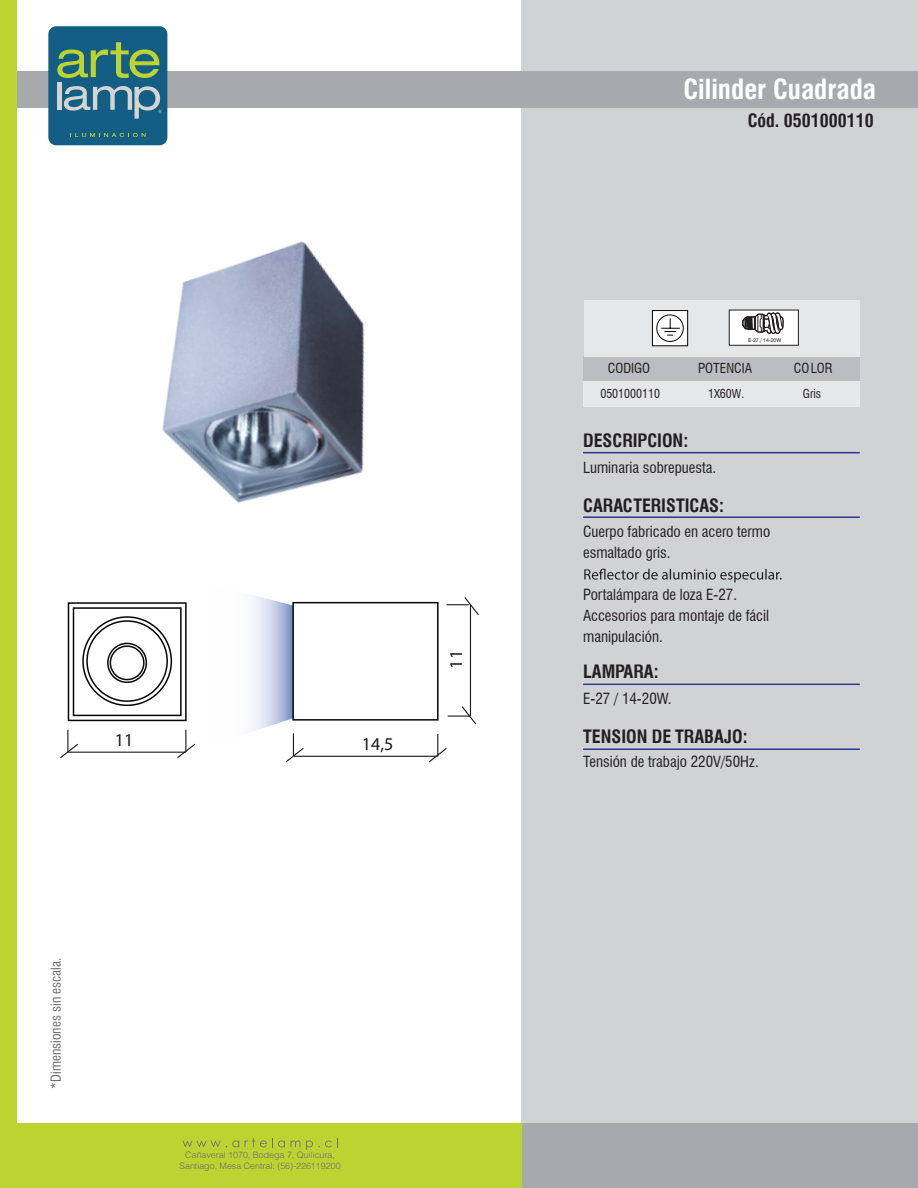
<style>
.page{position:relative;width:918px;height:1188px;background:#fff}
.page>*{position:absolute;margin:0;border:0;box-sizing:border-box;transform-origin:0 0}
.t1{font:700 condensed 27px "Swiss 721 BT";color:#fff}
.t2{font:700 condensed 18px "Swiss 721 BT";color:#231f20}
.t3{font:18px "Myriad Pro";color:#1b1b19}
.t4{font:condensed 15px/21px "Swiss 721 BT";color:#231f20}
.t5{font:condensed 13.5px "Swiss 721 BT";color:#6c6d70}
.t6{font:condensed 13.5px "Swiss 721 BT";color:#231f20}
.t7{font:condensed 12px "Swiss 721 BT";color:#231f20}
.t8{font:300 8.85px/10.6px "Helvetica";color:#6c6d70;text-align:center}
.t9{font:5.25px "Swiss 721 BT";color:#231f20}
</style>
<div class="page">
<div style="left:522px;top:0;width:396px;height:1126px;background:#d1d2d4"></div>
<div style="left:16px;top:71px;width:902px;height:36px;background:#a8a9ad"></div>
<div style="left:522px;top:1124px;width:396px;height:64px;background:#a8a9ad"></div>
<div style="left:0;top:1124px;width:522px;height:64px;background:#bbd431"></div>
<div style="left:0;top:0;width:16px;height:1188px;background:#bbd431"></div>
<div style="left:48px;top:26px;width:119px;height:119px;background:#145e86;border-radius:8px"></div>
<svg style="left:57px;top:42px;width:102px;height:36px"></svg>
<div style="left:57px;top:83px;width:5px;height:27px;background:#d4d5d1"></div>
<svg style="left:70px;top:133px;width:76px;height:4px"></svg>
<svg style="left:64px;top:86px;width:98px;height:33px"></svg>
<svg style="left:182px;top:1140px;width:57px;height:7px"></svg>
<svg style="left:245px;top:1138px;width:40px;height:9px"></svg>
<svg style="left:291px;top:1140px;width:9px;height:7px"></svg>
<svg style="left:306px;top:1138px;width:32px;height:12px"></svg>
<svg style="left:584px;top:569px;width:198px;height:13px"></svg>
<div style="left:583px;top:356px;width:277px;height:25px;background:#bcbdc0"></div>
<div style="left:583px;top:381px;width:277px;height:26px;background:#e6e7e9"></div>
<hr style="left:583px;top:516px;width:277px;height:2px;background:#283890">
<hr style="left:583px;top:684px;width:277px;height:1px;background:#283890">
<hr style="left:583px;top:452px;width:277px;height:1px;background:#283890">
<hr style="left:583px;top:748px;width:277px;height:2px;background:#283890">
<div style="left:584px;top:300px;width:276px;height:57px;background:#e6e7e9"></div>
<img style="left:162px;top:241px;width:203px;height:262px">
<svg style="left:68px;top:602px;width:119px;height:119px"></svg>
<div style="left:73px;top:607px;width:109px;height:109px;background:#fff;border:2px solid #050504"></div>
<svg style="left:83px;top:617px;width:88px;height:88px"></svg>
<div style="left:82px;top:616px;width:90px;height:90px;border:2px solid #050504;border-radius:50%"></div>
<div style="left:87px;top:621px;width:80px;height:80px;background:#fff;border-radius:50%"></div>
<div style="left:86px;top:620px;width:82px;height:82px;border:2px solid #050504;border-radius:50%"></div>
<svg style="left:108px;top:643px;width:38px;height:39px"></svg>
<div style="left:107px;top:643px;width:40px;height:40px;border:2px solid #050504;border-radius:50%"></div>
<div style="left:110px;top:646px;width:34px;height:34px;background:#fff;border-radius:50%"></div>
<div style="left:110px;top:645px;width:35px;height:35px;border:2px solid #050504;border-radius:50%"></div>
<hr style="left:68px;top:752px;width:118px;height:1px;background:#1b1b19">
<svg style="left:60px;top:730px;width:19px;height:29px"></svg>
<svg style="left:176px;top:730px;width:20px;height:29px"></svg>
<hr style="left:294px;top:756px;width:144px;height:1px;background:#1b1b19">
<svg style="left:253px;top:596px;width:52px;height:167px"></svg>
<svg style="left:428px;top:734px;width:19px;height:29px"></svg>
<div style="left:292px;top:602px;width:147px;height:119px;background:#fff;border:2px solid #050504"></div>
<hr style="left:470px;top:605px;width:1px;height:111px;background:#1b1b19">
<svg style="left:446px;top:597px;width:33px;height:19px"></svg>
<svg style="left:448px;top:705px;width:29px;height:20px"></svg>
<div style="left:652px;top:310px;width:36px;height:36px;background:#fff;border:1px solid #080302"></div>
<svg style="left:656px;top:314px;width:28px;height:28px"></svg>
<div style="left:729px;top:310px;width:70px;height:36px;background:#fff;border:1px solid #231f20"></div>
<svg style="left:742px;top:313px;width:41px;height:21px"></svg>
<p class="t3" style="left:115px;top:731px;width:20px">11</p>
<p class="t3" style="left:362px;top:735px;width:33px">14,5</p>
<p class="t3" style="left:447px;top:669px;width:20px;rotate:-90deg">11</p>
<p class="t5" style="left:48px;top:1089px;width:133px;rotate:-90deg">*Dimensiones sin escala.</p>
<p class="t8" style="left:180px;top:1149px;width:162px">Cañaveral 1070, Bodega 7, Quilicura,<br>Santiago. Mesa Central: (56)-226119200</p>
<h1 class="t1" style="left:683px;top:73px;width:194px">Cilinder Cuadrada</h1>
<p class="t2" style="left:748px;top:110px;width:127px">Cód. 0501000110</p>
<p class="t6" style="left:608px;top:360px;width:44px">CODIGO</p>
<p class="t7" style="left:600px;top:386px;width:61px">0501000110</p>
<p class="t9" style="left:748px;top:337px;width:35px">E-27 / 14-20W</p>
<p class="t6" style="left:698px;top:360px;width:56px">POTENCIA</p>
<p class="t7" style="left:708px;top:386px;width:38px">1X60W.</p>
<p class="t6" style="left:794px;top:360px;width:40px">COLOR</p>
<p class="t7" style="left:803px;top:386px;width:20px">Gris</p>
<p class="t2" style="left:583px;top:430px;width:107px">DESCRIPCION:</p>
<p class="t4" style="left:583px;top:457px;width:135px">Luminaria sobrepuesta.</p>
<p class="t2" style="left:583px;top:495px;width:142px">CARACTERISTICAS:</p>
<p class="t4" style="left:583px;top:522px;width:189px">Cuerpo fabricado en acero termo esmaltado gris.</p>
<p class="t4" style="left:583px;top:585px;width:187px">Portalámpara de loza E-27.<br>Accesorios para montaje de fácil manipulación.</p>
<p class="t2" style="left:583px;top:661px;width:77px">LAMPARA:</p>
<p class="t4" style="left:583px;top:688px;width:90px">E-27 / 14-20W.</p>
<p class="t2" style="left:583px;top:726px;width:166px">TENSION DE TRABAJO:</p>
<p class="t4" style="left:583px;top:751px;width:177px">Tensión de trabajo 220V/50Hz.</p>
</div>
